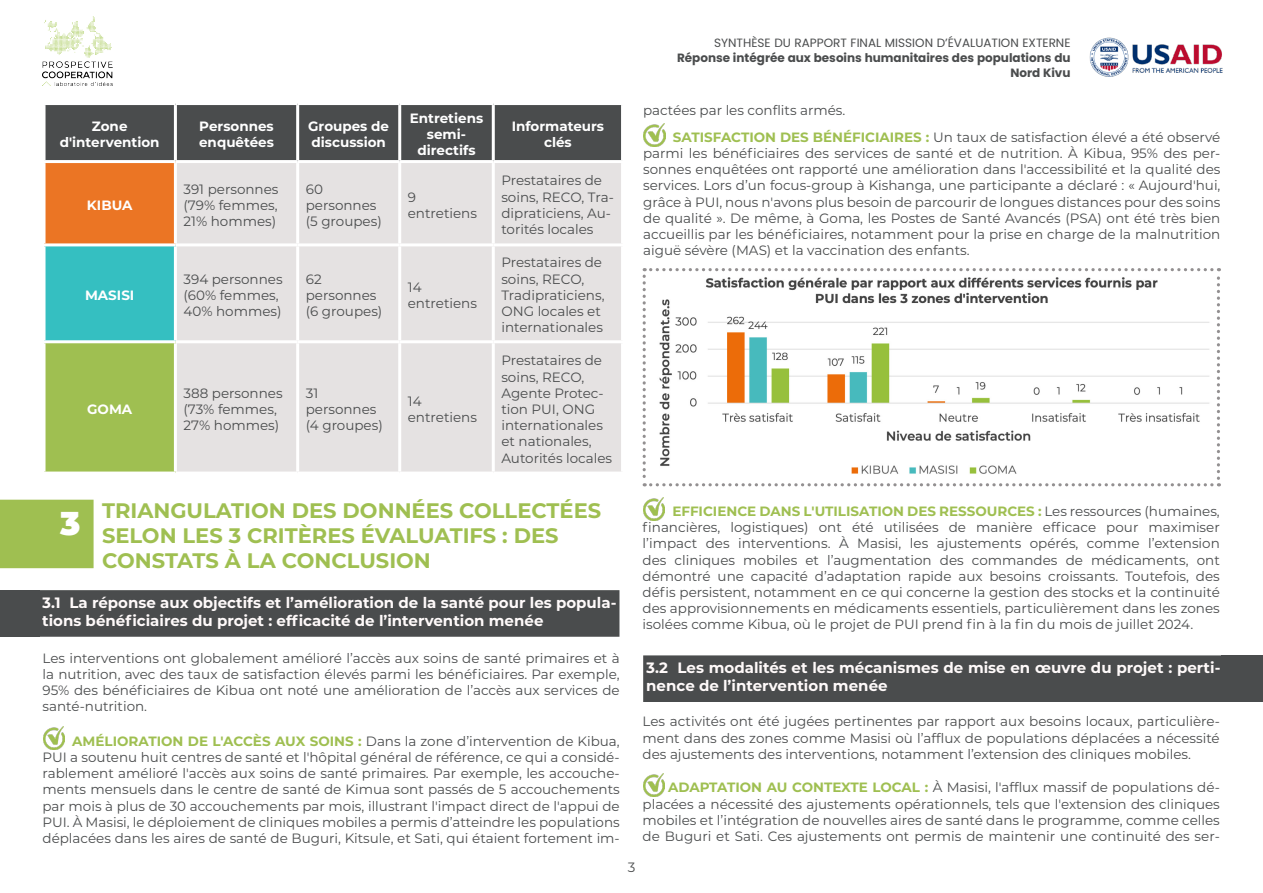
<style>
.page{position:relative;width:1263px;height:893px;background:#fff}
.page>*{position:absolute;margin:0;border:0;box-sizing:border-box;transform-origin:0 0}
.t1{font:900 33px "Montserrat";color:#fff}
.t2{font:700 21px/25.2px "Montserrat";color:#9fbf51}
.t3{font:700 15px/18px "Montserrat";color:#fffafa}
.t4{font:13.5px/16.2px "Montserrat";color:#4a4c4d}
.t5{font:700 13.5px/16.2px "Montserrat";color:#fff}
.t6{font:700 12px/15px "Poppins";color:#4a4c4d;text-align:right}
.t7{font:12px "Poppins";color:#4a4c4d}
.s1{font-weight:700;color:#9fbf51}
</style>
<div class="page">
<img style="left:43px;top:16px;width:70px;height:69px">
<img style="left:1089px;top:37px;width:134px;height:40px">
<div style="left:46px;top:105px;width:575px;height:55px;background:#4a4c4d"></div>
<div style="left:44px;top:162px;width:131px;height:83px;background:#eb7524"></div>
<div style="left:177px;top:163px;width:444px;height:309px;background:#e5e2e2"></div>
<div style="left:44px;top:245px;width:131px;height:97px;background:#35bfc1"></div>
<div style="left:44px;top:342px;width:131px;height:131px;background:#9fbf51"></div>
<hr style="left:174px;top:105px;width:3px;height:55px;background:#fff">
<hr style="left:296px;top:105px;width:3px;height:55px;background:#fff">
<hr style="left:398px;top:105px;width:3px;height:55px;background:#fff">
<hr style="left:492px;top:105px;width:3px;height:55px;background:#fff">
<hr style="left:43px;top:160px;width:132px;height:3px;background:#fff">
<hr style="left:43px;top:163px;width:3px;height:80px;background:#fff">
<hr style="left:174px;top:163px;width:3px;height:80px;background:#fff">
<hr style="left:296px;top:163px;width:3px;height:80px;background:#fff">
<hr style="left:398px;top:163px;width:3px;height:80px;background:#fff">
<hr style="left:492px;top:163px;width:3px;height:80px;background:#fff">
<hr style="left:43px;top:243px;width:132px;height:3px;background:#fff">
<hr style="left:43px;top:246px;width:3px;height:94px;background:#fff">
<hr style="left:175px;top:243px;width:123px;height:3px;background:#fff">
<hr style="left:174px;top:246px;width:3px;height:94px;background:#fff">
<hr style="left:298px;top:243px;width:102px;height:3px;background:#fff">
<hr style="left:296px;top:246px;width:3px;height:94px;background:#fff">
<hr style="left:400px;top:243px;width:93px;height:3px;background:#fff">
<hr style="left:398px;top:246px;width:3px;height:94px;background:#fff">
<hr style="left:493px;top:243px;width:131px;height:3px;background:#fff">
<hr style="left:492px;top:246px;width:3px;height:94px;background:#fff">
<hr style="left:43px;top:340px;width:132px;height:3px;background:#fff">
<hr style="left:43px;top:343px;width:3px;height:129px;background:#fff">
<hr style="left:175px;top:340px;width:123px;height:3px;background:#fff">
<hr style="left:174px;top:343px;width:3px;height:129px;background:#fff">
<hr style="left:298px;top:340px;width:102px;height:3px;background:#fff">
<hr style="left:296px;top:343px;width:3px;height:129px;background:#fff">
<hr style="left:400px;top:340px;width:93px;height:3px;background:#fff">
<hr style="left:398px;top:343px;width:3px;height:129px;background:#fff">
<hr style="left:493px;top:340px;width:131px;height:3px;background:#fff">
<hr style="left:492px;top:343px;width:3px;height:129px;background:#fff">
<hr style="left:43px;top:472px;width:132px;height:3px;background:#fff">
<div style="left:2px;top:502px;width:89px;height:64px;background:#9fbf51"></div>
<div style="left:0;top:500px;width:94px;height:68px;border:4px solid #9fbf51"></div>
<svg style="left:642px;top:268px;width:578px;height:218px"></svg>
<img style="left:643px;top:773px;width:21px;height:23px">
<img style="left:43px;top:726px;width:21px;height:23px">
<img style="left:644px;top:124px;width:21px;height:22px">
<img style="left:643px;top:498px;width:21px;height:22px">
<div style="left:645px;top:657px;width:577px;height:43px;background:#4a4c4d"></div>
<div style="left:643px;top:655px;width:580px;height:47px;border:3px solid #4a4c4d"></div>
<div style="left:1222px;top:655px;width:41px;height:47px;background:#4a4c4d"></div>
<div style="left:41px;top:592px;width:577px;height:43px;background:#4a4c4d"></div>
<div style="left:39px;top:590px;width:580px;height:47px;border:3px solid #4a4c4d"></div>
<div style="left:0;top:590px;width:39px;height:47px;background:#4a4c4d"></div>
<p class="t7" style="left:714px;top:36px;width:358px">SYNTHÈSE DU RAPPORT FINAL MISSION D’ÉVALUATION EXTERNE</p>
<p class="t6" style="left:677px;top:50px;width:395px">Réponse intégrée aux besoins humanitaires des populations du<br>Nord Kivu</p>
<p class="t5" style="left:92px;top:117px;width:37px">Zone</p>
<p class="t5" style="left:60px;top:134px;width:101px">d'intervention</p>
<p class="t5" style="left:87px;top:196px;width:47px">KIBUA</p>
<p class="t5" style="left:85px;top:286px;width:51px">MASISI</p>
<p class="t5" style="left:199px;top:117px;width:76px">Personnes enquêtées</p>
<p class="t5" style="left:308px;top:117px;width:82px">Groupes de discussion</p>
<p class="t5" style="left:410px;top:109px;width:75px;text-align:center">Entretiens semi&shy;directifs</p>
<p class="t5" style="left:512px;top:117px;width:94px;text-align:center">Informateurs clés</p>
<p class="t4" style="left:183px;top:180px;width:97px">391 personnes</p>
<p class="t4" style="left:183px;top:196px;width:96px">(79% femmes,</p>
<p class="t4" style="left:183px;top:213px;width:94px">21% hommes)</p>
<p class="t4" style="left:306px;top:180px;width:78px">60 personnes (5 groupes)</p>
<p class="t4" style="left:408px;top:188px;width:71px">9 entretiens</p>
<p class="t4" style="left:183px;top:270px;width:101px">394 personnes (60% femmes,<br>40% hommes)</p>
<p class="t4" style="left:306px;top:270px;width:78px">62 personnes (6 groupes)</p>
<p class="t4" style="left:408px;top:278px;width:71px">14 entretiens</p>
<p class="t4" style="left:501px;top:172px;width:114px">Prestataires de soins, RECO, Tra&shy;dipraticiens, Au&shy;torités locales</p>
<p class="t4" style="left:501px;top:254px;width:105px">Prestataires de soins, RECO,<br>Tradipraticiens,<br>ONG locales et internationales</p>
<p class="t4" style="left:643px;top:102px;width:204px">pactées par les conflits armés.</p>
<p class="t4" style="left:643px;top:129px;width:579px;text-align:justify;text-indent:30px"><span class="s1">SATISFACTION DES BÉNÉFICIAIRES :</span> Un taux de satisfaction élevé a été observé parmi les bénéficiaires des services de santé et de nutrition. À Kibua, 95% des per&shy;sonnes enquêtées ont rapporté une amélioration dans l'accessibilité et la qualité des services. Lors d’un focus-group à Kishanga, une participante a déclaré : « Aujourd'hui, grâce à PUI, nous n'avons plus besoin de parcourir de longues distances pour des soins de qualité ». De même, à Goma, les Postes de Santé Avancés (PSA) ont été très bien accueillis par les bénéficiaires, notamment pour la prise en charge de la malnutrition aiguë sévère (MAS) et la vaccination des enfants.</p>
<p class="t4" style="left:501px;top:352px;width:112px">Prestataires de soins, RECO,<br>Agente Protec&shy;tion PUI, ONG internationales et nationales,<br>Autorités locales</p>
<p class="t2" style="left:102px;top:497px;width:501px">TRIANGULATION DES DONNÉES COLLECTÉES<br>SELON LES 3 CRITÈRES ÉVALUATIFS : DES<br>CONSTATS À LA CONCLUSION</p>
<p class="t4" style="left:183px;top:384px;width:101px">388 personnes (73% femmes,<br>27% hommes)</p>
<p class="t4" style="left:306px;top:384px;width:79px">31 personnes (4 groupes)</p>
<p class="t4" style="left:408px;top:392px;width:71px">14 entretiens</p>
<p class="t5" style="left:87px;top:400px;width:47px">GOMA</p>
<p class="t1" style="left:60px;top:498px;width:22px">3</p>
<p class="t3" style="left:42px;top:593px;width:576px">3.1 La réponse aux objectifs et l’amélioration de la santé pour les popula&shy;tions bénéficiaires du projet : efficacité de l’intervention menée</p>
<p class="t4" style="left:43px;top:649px;width:579px;text-align:justify">Les interventions ont globalement amélioré l’accès aux soins de santé primaires et à la nutrition, avec des taux de satisfaction élevés parmi les bénéficiaires. Par exemple, 95% des bénéficiaires de Kibua ont noté une amélioration de l’accès aux services de santé-nutrition.</p>
<p class="t4" style="left:43px;top:732px;width:579px;text-align:justify;text-indent:30px"><span class="s1">AMÉLIORATION DE L'ACCÈS AUX SOINS :</span> Dans la zone d’intervention de Kibua, PUI a soutenu huit centres de santé et l'hôpital général de référence, ce qui a considé&shy;rablement amélioré l'accès aux soins de santé primaires. Par exemple, les accouche&shy;ments mensuels dans le centre de santé de Kimua sont passés de 5 accouchements par mois à plus de 30 accouchements par mois, illustrant l'impact direct de l'appui de PUI. À Masisi, le déploiement de cliniques mobiles a permis d’atteindre les populations déplacées dans les aires de santé de Buguri, Kitsule, et Sati, qui étaient fortement im-</p>
<p class="t4" style="left:642px;top:503px;width:579px;text-align:justify;text-indent:30px"><span class="s1">EFFICIENCE DANS L'UTILISATION DES RESSOURCES :</span> Les ressources (humaines, financières, logistiques) ont été utilisées de manière efficace pour maximiser l’impact des interventions. À Masisi, les ajustements opérés, comme l’extension des cliniques mobiles et l’augmentation des commandes de médicaments, ont démontré une capacité d’adaptation rapide aux besoins croissants. Toutefois, des défis persistent, notamment en ce qui concerne la gestion des stocks et la continuité des approvisionnements en médicaments essentiels, particulièrement dans les zones isolées comme Kibua, où le projet de PUI prend fin à la fin du mois de juillet 2024.</p>
<p class="t3" style="left:646px;top:658px;width:576px">3.2 Les modalités et les mécanismes de mise en œuvre du projet : perti&shy;nence de l’intervention menée</p>
<p class="t4" style="left:628px;top:859px;width:9px">3</p>
<p class="t4" style="left:642px;top:713px;width:579px;text-align:justify">Les activités ont été jugées pertinentes par rapport aux besoins locaux, particulière&shy;ment dans des zones comme Masisi où l’afflux de populations déplacées a nécessité des ajustements des interventions, notamment l’extension des cliniques mobiles.</p>
<p class="t4" style="left:642px;top:779px;width:579px;text-align:justify;text-indent:26px"><span class="s1">ADAPTATION AU CONTEXTE LOCAL :</span> À Masisi, l'afflux massif de populations dé&shy;placées a nécessité des ajustements opérationnels, tels que l'extension des cliniques mobiles et l’intégration de nouvelles aires de santé dans le programme, comme celles de Buguri et Sati. Ces ajustements ont permis de maintenir une continuité des ser-</p>
</div>
